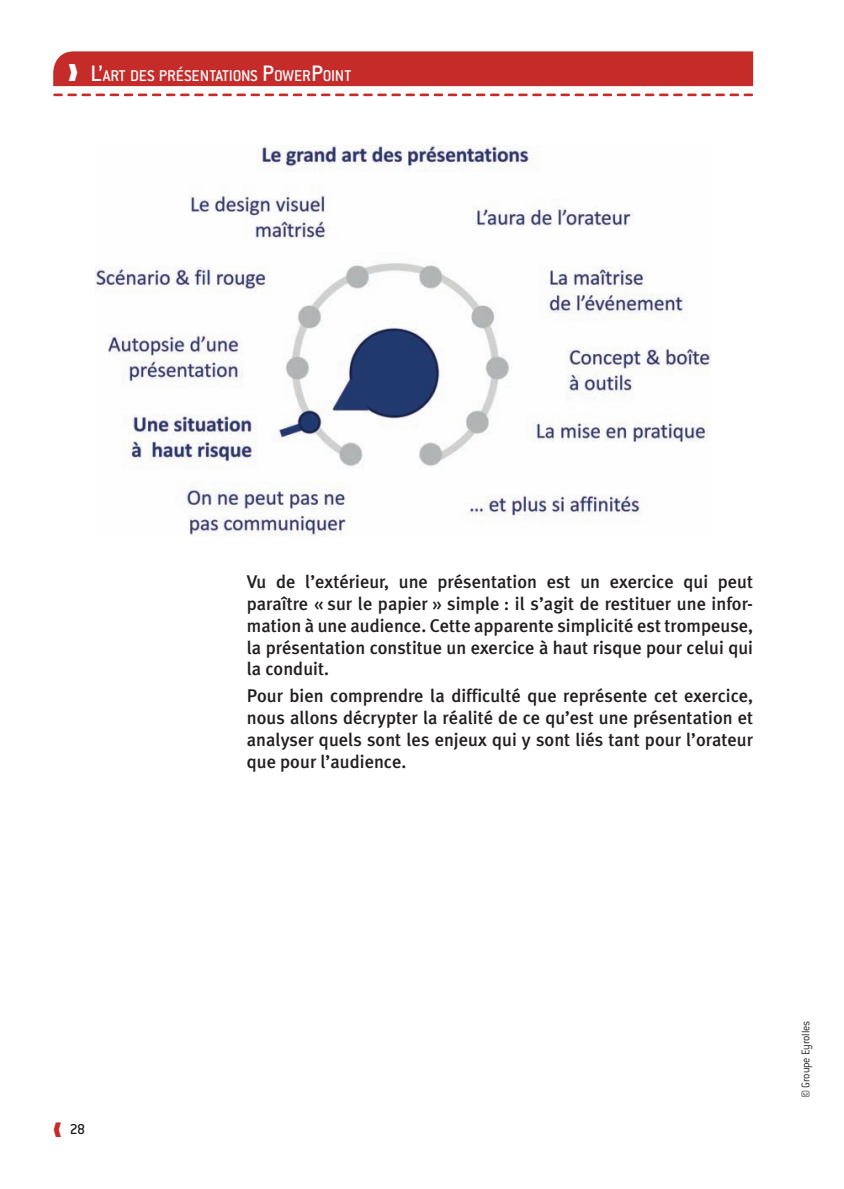
<style>
.page{position:relative;width:844px;height:1189px;background:#fff}
.page>*{position:absolute;margin:0;border:0;box-sizing:border-box;transform-origin:0 0}
.t1{font:500 18.38px/21.9px "Meta Plus";color:#231f20;text-align:justify}
.t2{font:500 17.15px "Conduit ITC";letter-spacing:-.01em;color:#fff}
.t3{font:500 15.75px "Conduit ITC";color:#231f20}
.t4{font:300 12.25px "Conduit ITC";letter-spacing:-.015em;color:#231f20;scale:.95 1}
.s1{font-size:24.5px}
</style>
<div class="page">
<svg style="left:55px;top:94px;width:696px;height:2px"></svg>
<img style="left:96px;top:146px;width:614px;height:390px">
<div style="left:53px;top:51px;width:700px;height:35px;background:#c52b29"></div>
<p class="t2" style="left:90px;top:66px;width:262px"><span class="s1">L’</span>ART DES PRÉSENTATIONS <span class="s1">P</span>OWER<span class="s1">P</span>OINT</p>
<p class="t3" style="left:70px;top:1120px;width:17px">28</p>
<p class="t1" style="left:247px;top:570px;width:507px">Vu de l’extérieur, une présentation est un exercice qui peut paraître « sur le papier » simple : il s’agit de restituer une infor&shy;mation à une audience. Cette apparente simplicité est trompeuse, la présentation constitue un exercice à haut risque pour celui qui la conduit.</p>
<p class="t1" style="left:247px;top:685px;width:507px">Pour bien comprendre la difficulté que représente cet exercice, nous allons décrypter la réalité de ce qu’est une présentation et analyser quels sont les enjeux qui y sont liés tant pour l’orateur que pour l’audience.</p>
<p class="t4" style="left:798px;top:1098px;width:83px;rotate:-90deg">© Groupe Eyrolles</p>
</div>
